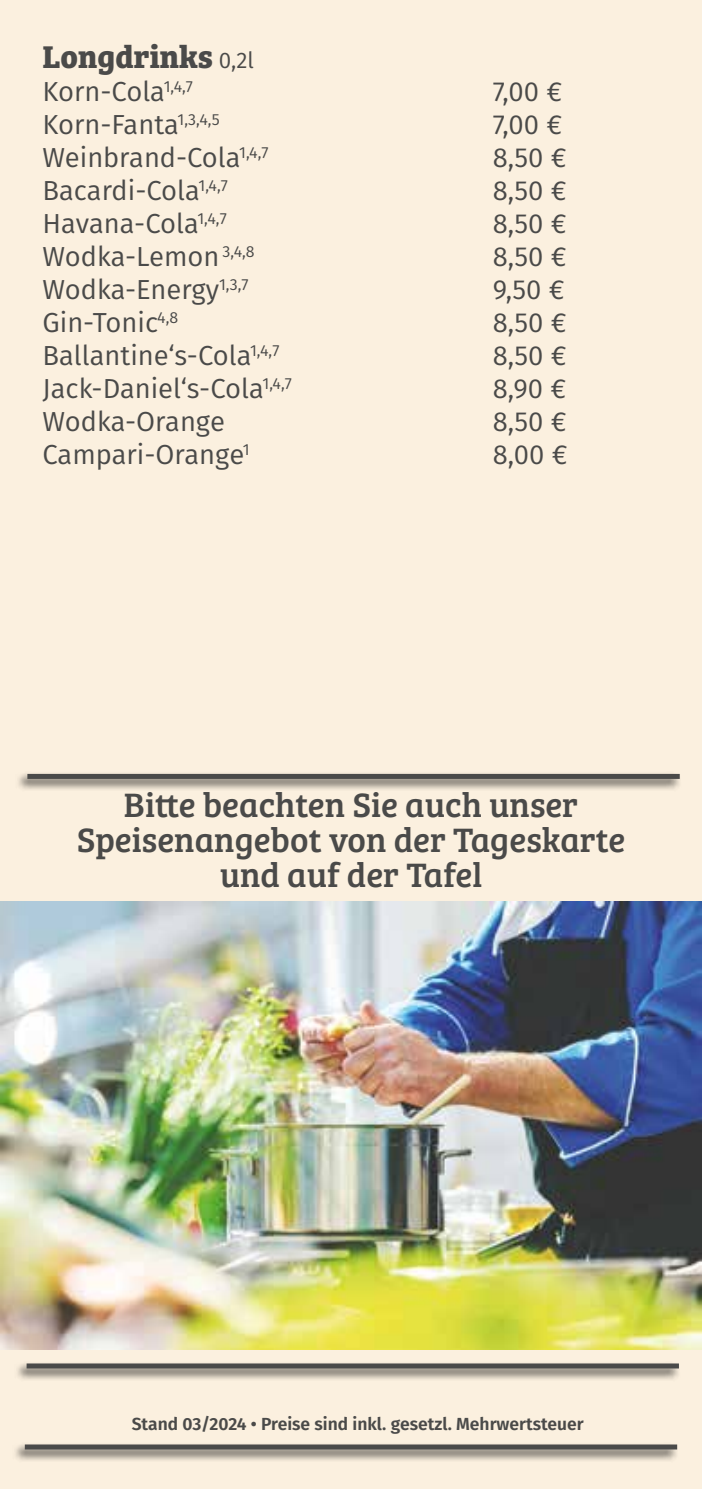
<style>
.page{position:relative;width:702px;height:1489px;background:#fff}
.page>*{position:absolute;margin:0;border:0;box-sizing:border-box;transform-origin:0 0}
.t1{font:35px/35px "Bree Serif";color:#4a4a49;text-align:center}
.t2{font:700 32.5px "Bree Serif";color:#4a4a49}
.t3{font:27.5px "Fira Sans";color:#4a4a49}
.t4{font:600 17.5px "Fira Sans";color:#4a4a49}
.s1{font-family:"Fira Sans";font-weight:400;font-size:22.5px}
</style>
<div class="page">
<div style="left:0;top:0;width:702px;height:1488px;background:#fbf0df"></div>
<div style="left:12px;top:1441px;width:667px;height:21px;background:#000;opacity:.75"></div>
<div style="left:25px;top:1444px;width:652px;height:5px;background:#4a4a49"></div>
<img style="left:0;top:901px;width:702px;height:448px">
<div style="left:15px;top:771px;width:667px;height:21px;background:#000;opacity:.75"></div>
<div style="left:27px;top:773px;width:652px;height:5px;background:#4a4a49"></div>
<div style="left:14px;top:1360px;width:667px;height:21px;background:#000;opacity:.75"></div>
<div style="left:27px;top:1363px;width:652px;height:5px;background:#4a4a49"></div>
<p class="t2" style="left:43px;top:32px;width:213px">Longdrinks <span class="s1">0,2l</span></p>
<p class="t3" style="left:43px;top:71px;width:152px">Korn-Cola<sup>1,4,7</sup></p>
<p class="t3" style="left:493px;top:71px;width:71px">7,00 €</p>
<p class="t3" style="left:43px;top:104px;width:179px">Korn-Fanta<sup>1,3,4,5</sup></p>
<p class="t3" style="left:493px;top:104px;width:71px">7,00 €</p>
<p class="t3" style="left:43px;top:137px;width:227px">Weinbrand-Cola<sup>1,4,7</sup></p>
<p class="t3" style="left:493px;top:137px;width:75px">8,50 €</p>
<p class="t3" style="left:43px;top:170px;width:187px">Bacardi-Cola<sup>1,4,7</sup></p>
<p class="t3" style="left:493px;top:170px;width:75px">8,50 €</p>
<p class="t3" style="left:43px;top:203px;width:186px">Havana-Cola<sup>1,4,7</sup></p>
<p class="t3" style="left:493px;top:203px;width:75px">8,50 €</p>
<p class="t3" style="left:43px;top:236px;width:214px">Wodka-Lemon <sup>3,4,8</sup></p>
<p class="t3" style="left:493px;top:236px;width:75px">8,50 €</p>
<p class="t3" style="left:43px;top:269px;width:207px">Wodka-Energy<sup>1,3,7</sup></p>
<p class="t3" style="left:493px;top:269px;width:73px">9,50 €</p>
<p class="t3" style="left:43px;top:302px;width:137px">Gin-Tonic<sup>4,8</sup></p>
<p class="t3" style="left:493px;top:302px;width:75px">8,50 €</p>
<p class="t3" style="left:43px;top:335px;width:238px">Ballantine‘s-Cola<sup>1,4,7</sup></p>
<p class="t3" style="left:493px;top:335px;width:75px">8,50 €</p>
<p class="t3" style="left:43px;top:368px;width:251px">Jack-Daniel‘s-Cola<sup>1,4,7</sup></p>
<p class="t3" style="left:493px;top:368px;width:75px">8,90 €</p>
<p class="t3" style="left:43px;top:401px;width:184px">Wodka-Orange</p>
<p class="t3" style="left:493px;top:401px;width:75px">8,50 €</p>
<p class="t3" style="left:43px;top:434px;width:209px">Campari-Orange<sup>1</sup></p>
<p class="t3" style="left:493px;top:434px;width:76px">8,00 €</p>
<p class="t1" style="left:77px;top:785px;width:550px">Bitte beachten Sie auch unser<br>Speisenangebot von der Tageskarte und auf der Tafel</p>
<p class="t4" style="left:132px;top:1409px;width:453px">Stand 03/2024 • Preise sind inkl. gesetzl. Mehrwertsteuer</p>
</div>
